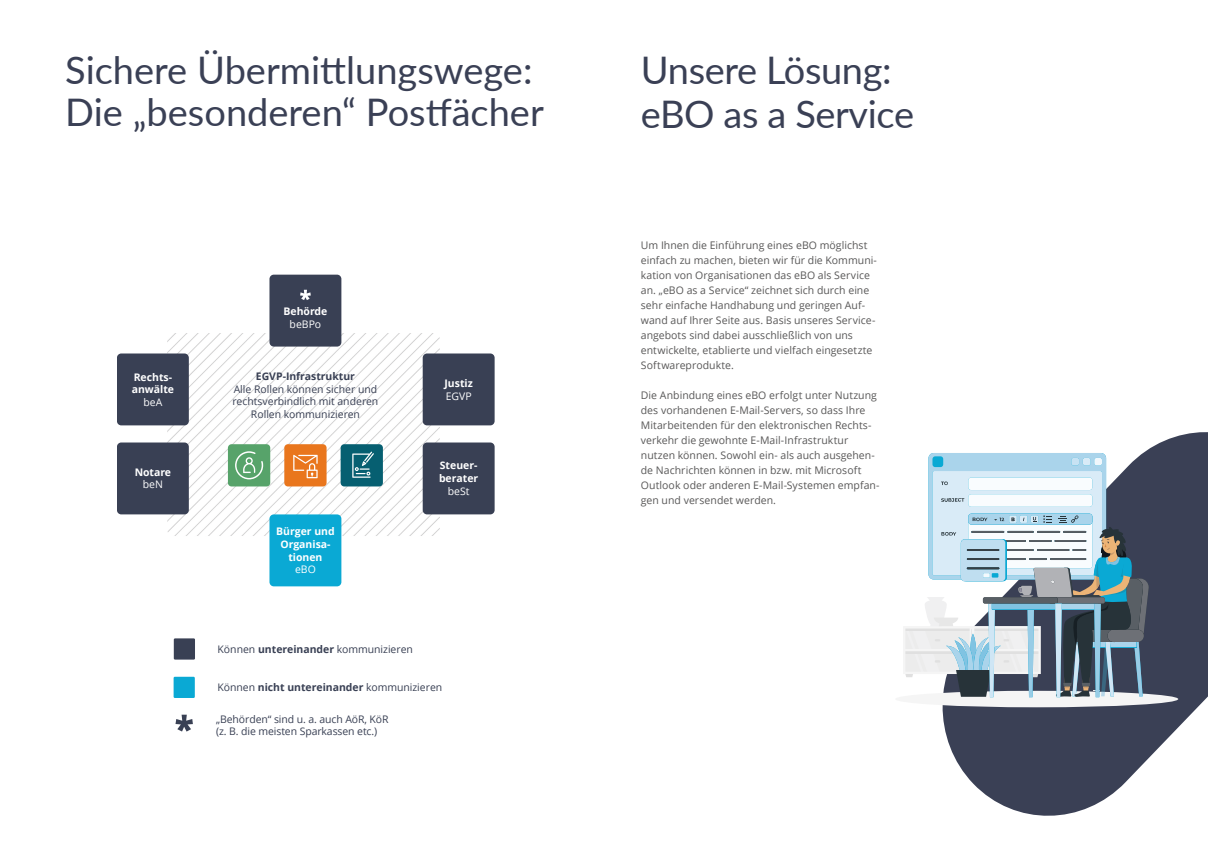
<style>
.page{position:relative;width:1208px;height:859px;background:#fff}
.page>*{position:absolute;margin:0;border:0;box-sizing:border-box;transform-origin:0 0}
.t1{font:38px/42px "Lato";color:#3a4055}
.t2{font:10.5px/15px "Open Sans";letter-spacing:.005em;color:#595858}
.t3{font:10.4px/12.5px "Open Sans";color:#394054;text-align:center}
.t4{font:700 10.4px/12.5px "Open Sans";color:#fff}
.t5{font:10.4px "Open Sans";color:#fff}
.t6{font:700 10.4px "Open Sans";color:#394054}
.s1{font-weight:700}
</style>
<div class="page">
<img style="left:167px;top:333px;width:273px;height:203px">
<div style="left:269px;top:275px;width:72px;height:72px;background:#394054;border-radius:4px"></div>
<div style="left:423px;top:353px;width:71px;height:72px;background:#394054;border-radius:4px"></div>
<div style="left:117px;top:353px;width:72px;height:72px;background:#394054;border-radius:4px"></div>
<div style="left:117px;top:442px;width:72px;height:72px;background:#394054;border-radius:4px"></div>
<div style="left:174px;top:638px;width:21px;height:22px;background:#394054"></div>
<div style="left:174px;top:677px;width:21px;height:21px;background:#0aa9d4"></div>
<div style="left:423px;top:442px;width:71px;height:72px;background:#394054;border-radius:4px"></div>
<div style="left:269px;top:514px;width:72px;height:72px;background:#0aa9d4;border-radius:4px"></div>
<div style="left:228px;top:444px;width:42px;height:42px;background:#57a36a;border-radius:4px"></div>
<svg style="left:235px;top:451px;width:28px;height:28px"></svg>
<div style="left:284px;top:444px;width:42px;height:42px;background:#e9761d;border-radius:4px"></div>
<svg style="left:293px;top:455px;width:25px;height:23px"></svg>
<div style="left:341px;top:444px;width:42px;height:42px;background:#065f71;border-radius:4px"></div>
<svg style="left:352px;top:452px;width:22px;height:26px"></svg>
<svg style="left:300px;top:290px;width:11px;height:10px"></svg>
<svg style="left:175px;top:715px;width:18px;height:16px"></svg>
<svg style="left:942px;top:432px;width:266px;height:384px;fill:#3a4055"></svg>
<div style="left:895px;top:691px;width:283px;height:16px;background:#f5f5f5;border-radius:50%"></div>
<svg style="left:905px;top:453px;width:244px;height:244px"></svg>
<h1 class="t1" style="left:65px;top:48px;width:480px">Sichere Übermittlungswege:<br>Die „besonderen“ Postfächer</h1>
<p class="t4" style="left:132px;top:370px;width:44px">Rechts&shy;anwälte</p>
<p class="t5" style="left:143px;top:395px;width:20px">beA</p>
<p class="t4" style="left:135px;top:465px;width:38px">Notare</p>
<p class="t5" style="left:143px;top:477px;width:22px">beN</p>
<p class="t4" style="left:283px;top:305px;width:45px">Behörde</p>
<p class="t5" style="left:290px;top:317px;width:33px">beBPo</p>
<p class="t6" style="left:256px;top:369px;width:101px">EGVP-Infrastruktur</p>
<p class="t3" style="left:233px;top:382px;width:147px">Alle Rollen können sicher und rechtsverbindlich mit anderen<br>Rollen kommunizieren</p>
<p class="t4" style="left:276px;top:525px;width:60px;text-align:center">Bürger und<br>Organisa&shy;tionen</p>
<p class="t5" style="left:295px;top:562px;width:22px">eBO</p>
<p class="t4" style="left:444px;top:377px;width:30px">Justiz</p>
<p class="t5" style="left:446px;top:389px;width:27px">EGVP</p>
<p class="t4" style="left:439px;top:459px;width:41px">Steuer&shy;berater</p>
<p class="t5" style="left:448px;top:484px;width:23px">beSt</p>
<p class="t3" style="left:218px;top:642px;width:197px">Können <span class="s1">untereinander</span> kommunizieren</p>
<p class="t3" style="left:217px;top:681px;width:226px">Können <span class="s1">nicht untereinander</span> kommunizieren</p>
<p class="t3" style="left:216px;top:712px;width:174px;text-align:left">„Behörden“ sind u. a. auch AöR, KöR (z. B. die meisten Sparkassen etc.)</p>
<h1 class="t1" style="left:641px;top:47px;width:275px;line-height:44px">Unsere Lösung: eBO as a Service</h1>
<p class="t2" style="left:641px;top:237px;width:238px">Um Ihnen die Einführung eines eBO möglichst einfach zu machen, bieten wir für die Kommuni&shy;kation von Organisationen das eBO als Service an. „eBO as a Service“ zeichnet sich durch eine sehr einfache Handhabung und geringen Auf&shy;wand auf Ihrer Seite aus. Basis unseres Service&shy;angebots sind dabei ausschließlich von uns entwickelte, etablierte und vielfach eingesetzte Softwareprodukte.</p>
<p class="t2" style="left:641px;top:387px;width:240px">Die Anbindung eines eBO erfolgt unter Nutzung des vorhandenen E-Mail-Servers, so dass Ihre Mitarbeitenden für den elektronischen Rechts&shy;verkehr die gewohnte E-Mail-Infrastruktur nutzen können. Sowohl ein- als auch ausgehen&shy;de Nachrichten können in bzw. mit Microsoft Outlook oder anderen E-Mail-Systemen empfan&shy;gen und versendet werden.</p>
</div>
